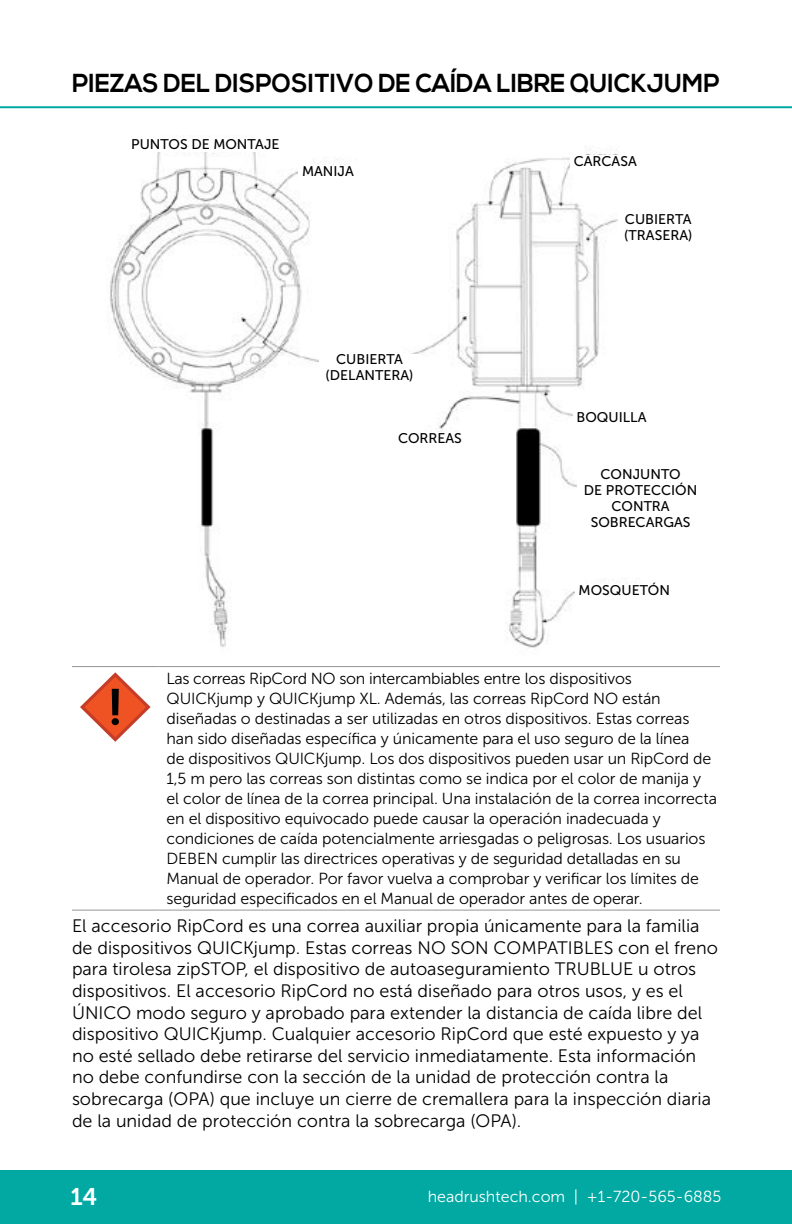
<style>
.page{position:relative;width:792px;height:1224px;background:#fff}
.page>*{position:absolute;margin:0;border:0;box-sizing:border-box;transform-origin:0 0}
.t1{font:700 26px "Nexa";color:#000;scale:.94 1}
.t2{font:24px "Museo Sans 700";color:#fff}
.t3{font:18px/21.6px "Museo Sans 300";color:#000}
.t4{font:16px/20px "Museo Sans 300";letter-spacing:-.01em;color:#000}
.t5{font:16px "Museo Sans 300";color:#fff}
.t6{font:14px/16px "Museo Sans 500";color:#000;text-align:center}
</style>
<div class="page">
<div style="left:0;top:1170px;width:792px;height:54px;background:#01a9a2"></div>
<hr style="left:0;top:106px;width:792px;height:2px;background:#01a9a2">
<img style="left:110px;top:136px;width:526px;height:512px">
<hr style="left:72px;top:666px;width:87px;height:1px;background:#939598">
<hr style="left:159px;top:666px;width:561px;height:1px;background:#939598">
<hr style="left:72px;top:910px;width:87px;height:1px;background:#939598">
<hr style="left:159px;top:910px;width:561px;height:1px;background:#939598">
<svg style="left:80px;top:672px;width:71px;height:70px"></svg>
<div style="left:120px;top:139px;width:171px;height:13px;background:#fff"></div>
<div style="left:298px;top:165px;width:67px;height:15px;background:#fff"></div>
<div style="left:319px;top:354px;width:101px;height:54px;background:#fff"></div>
<div style="left:570px;top:155px;width:115px;height:18px;background:#fff"></div>
<div style="left:618px;top:213px;width:80px;height:37px;background:#fff"></div>
<div style="left:573px;top:411px;width:105px;height:27px;background:#fff"></div>
<div style="left:397px;top:432px;width:66px;height:19px;background:#fff"></div>
<div style="left:577px;top:468px;width:127px;height:65px;background:#fff"></div>
<div style="left:575px;top:585px;width:110px;height:29px;background:#fff"></div>
<h1 class="t1" style="left:72px;top:68px;width:691px">PIEZAS DEL DISPOSITIVO DE CAÍDA LIBRE QUICKJUMP</h1>
<p class="t6" style="left:131px;top:137px;width:150px">PUNTOS DE MONTAJE</p>
<p class="t6" style="left:302px;top:163px;width:53px">MANIJA</p>
<p class="t6" style="left:326px;top:352px;width:89px">CUBIERTA (DELANTERA)</p>
<p class="t6" style="left:398px;top:430px;width:65px">CORREAS</p>
<p class="t6" style="left:574px;top:153px;width:65px">CARCASA</p>
<p class="t6" style="left:624px;top:211px;width:70px;text-align:left">CUBIERTA (TRASERA)</p>
<p class="t6" style="left:577px;top:409px;width:72px">BOQUILLA</p>
<p class="t6" style="left:584px;top:466px;width:115px">CONJUNTO<br>DE PROTECCIÓN<br>CONTRA<br>SOBRECARGAS</p>
<p class="t6" style="left:579px;top:582px;width:93px">MOSQUETÓN</p>
<p class="t4" style="left:167px;top:669px;width:552px">Las correas RipCord NO son intercambiables entre los dispositivos QUICKjump y QUICKjump XL. Además, las correas RipCord NO están diseñadas o destinadas a ser utilizadas en otros dispositivos. Estas correas han sido diseñadas específica y únicamente para el uso seguro de la línea<br>de dispositivos QUICKjump. Los dos dispositivos pueden usar un RipCord de 1,5 m pero las correas son distintas como se indica por el color de manija y el color de línea de la correa principal. Una instalación de la correa incorrecta en el dispositivo equivocado puede causar la operación inadecuada y condiciones de caída potencialmente arriesgadas o peligrosas. Los usuarios DEBEN cumplir las directrices operativas y de seguridad detalladas en su Manual de operador. Por favor vuelva a comprobar y verificar los límites de seguridad especificados en el Manual de operador antes de operar.</p>
<p class="t3" style="left:72px;top:915px;width:647px">El accesorio RipCord es una correa auxiliar propia únicamente para la familia de dispositivos QUICKjump. Estas correas NO SON COMPATIBLES con el freno para tirolesa zipSTOP, el dispositivo de autoaseguramiento TRUBLUE u otros dispositivos. El accesorio RipCord no está diseñado para otros usos, y es el ÚNICO modo seguro y aprobado para extender la distancia de caída libre del dispositivo QUICKjump. Cualquier accesorio RipCord que esté expuesto y ya no esté sellado debe retirarse del servicio inmediatamente. Esta información no debe confundirse con la sección de la unidad de protección contra la sobrecarga (OPA) que incluye un cierre de cremallera para la inspección diaria de la unidad de protección contra la sobrecarga (OPA).</p>
<h2 class="t2" style="left:71px;top:1183px;width:28px">14</h2>
<p class="t5" style="left:428px;top:1188px;width:295px">headrushtech.com | +1-720-565-6885</p>
</div>
